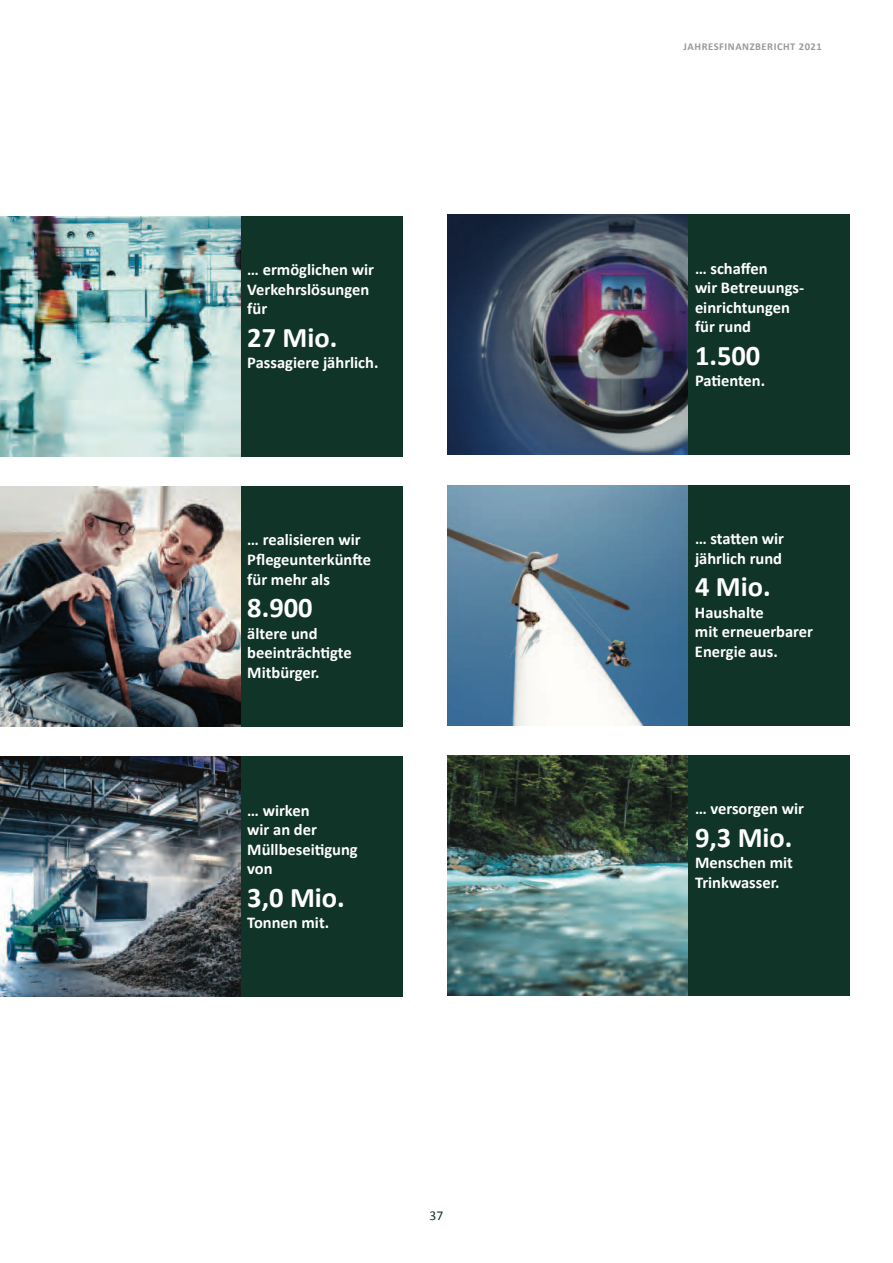
<style>
.page{position:relative;width:893px;height:1263px;background:#fff}
.page>*{position:absolute;margin:0;border:0;box-sizing:border-box;transform-origin:0 0}
.t1{font:700 28.5px "Calibri";color:#fff}
.t2{font:700 16.5px/19.5px "Calibri";color:#fff}
.t3{font:13.5px "Calibri";color:#113429}
.t4{font:700 10.5px "Calibri";letter-spacing:.05em;color:#999b9b}
.s1{font-style:inherit}
</style>
<div class="page">
<div style="left:239px;top:216px;width:164px;height:240px;background:#113429"></div>
<img style="left:0;top:216px;width:240px;height:240px">
<div style="left:686px;top:215px;width:164px;height:240px;background:#113429"></div>
<img style="left:448px;top:215px;width:240px;height:240px">
<div style="left:239px;top:487px;width:164px;height:240px;background:#113429"></div>
<img style="left:0;top:487px;width:240px;height:240px">
<div style="left:686px;top:485px;width:164px;height:240px;background:#113429"></div>
<img style="left:448px;top:485px;width:240px;height:240px">
<div style="left:239px;top:757px;width:164px;height:240px;background:#113429"></div>
<img style="left:0;top:757px;width:240px;height:240px">
<div style="left:686px;top:755px;width:164px;height:240px;background:#113429"></div>
<img style="left:448px;top:755px;width:240px;height:240px">
<p class="t2" style="left:247px;top:260px;width:128px">… ermöglichen wir<br>Verkehrslösungen für</p>
<h1 class="t1" style="left:247px;top:320px;width:92px">27 Mio.</h1>
<p class="t2" style="left:247px;top:353px;width:133px">Passagiere jährlich.</p>
<p class="t2" style="left:247px;top:530px;width:125px">… realisieren wir<br>Pflegeunterkünfte für mehr als</p>
<h1 class="t1" style="left:247px;top:590px;width:67px">8.900</h1>
<p class="t2" style="left:247px;top:623px;width:106px">ältere und beeinträchtigte<br>Mitbürger.</p>
<p class="t2" style="left:247px;top:800px;width:112px">… wirken<br>wir an der<br>Müllbeseitigung von</p>
<h1 class="t1" style="left:247px;top:879px;width:99px">3,0 Mio.</h1>
<p class="t2" style="left:247px;top:913px;width:83px">Tonnen mit.</p>
<p class="t3" style="left:429px;top:1206px;width:15px">37</p>
<p class="t4" style="left:684px;top:39px;width:140px">JAHRESFINANZBERICHT <span class="s1">2021</span></p>
<p class="t2" style="left:695px;top:258px;width:111px">… schaffen<br>wir Betreuungs&shy;einrichtungen für rund</p>
<h1 class="t1" style="left:695px;top:338px;width:67px">1.500</h1>
<p class="t2" style="left:695px;top:371px;width:72px">Patienten.</p>
<p class="t2" style="left:695px;top:529px;width:91px">… statten wir jährlich rund</p>
<h1 class="t1" style="left:695px;top:569px;width:77px">4 Mio.</h1>
<p class="t2" style="left:695px;top:602px;width:120px">Haushalte<br>mit erneuerbarer<br>Energie aus.</p>
<p class="t2" style="left:695px;top:799px;width:110px">… versorgen wir</p>
<h1 class="t1" style="left:695px;top:819px;width:99px">9,3 Mio.</h1>
<p class="t2" style="left:695px;top:853px;width:100px">Menschen mit<br>Trinkwasser.</p>
</div>
